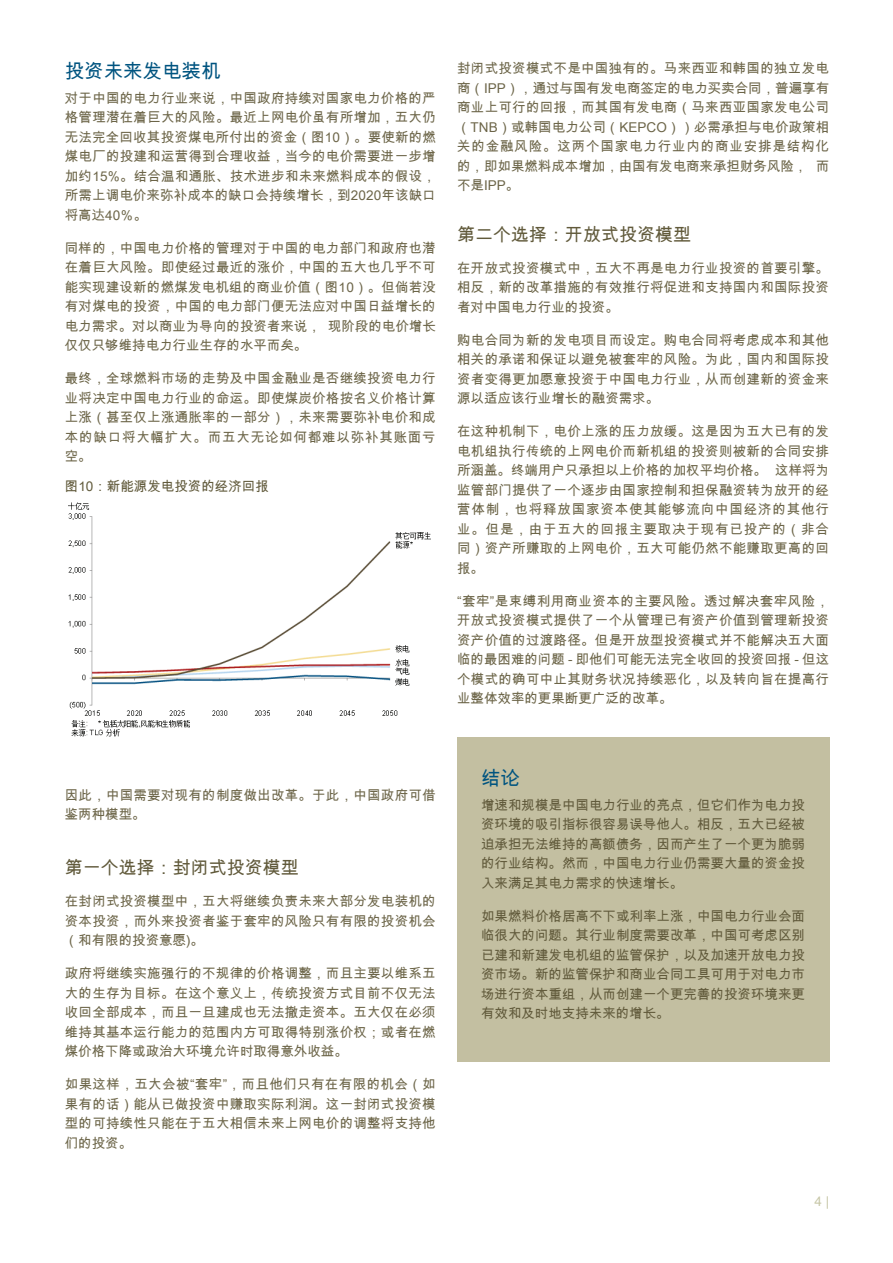
<style>
.page{position:relative;width:893px;height:1263px;background:#fff}
.page>*{position:absolute;margin:0;border:0;box-sizing:border-box;transform-origin:0 0}
.t1{font:19.5px "Arial Unicode MS";color:#005480}
.t2{font:18px "Arial Unicode MS";color:#615a3b}
.t3{font:13.5px/19.5px "Arial Unicode MS";letter-spacing:.02em;color:#6c6548;text-align:justify}
.t4{font:13.5px/19.5px "Arial Unicode MS";color:#615a3b;text-align:justify}
.t5{font:13.5px "Arial Unicode MS";color:#c6c6a6}
</style>
<div class="page">
<div style="left:457px;top:737px;width:372px;height:324px;background:#c3bfa1"></div>
<img style="left:68px;top:502px;width:363px;height:235px">
<h1 class="t1" style="left:65px;top:57px;width:157px">投资未来发电装机</h1>
<p class="t3" style="left:65px;top:88px;width:373px">对于中国的电力行业来说，中国政府持续对国家电力价格的严格管理潜在着巨大的风险。最近上网电价虽有所增加，五大仍无法完全回收其投资煤电所付出的资金（图10）。要使新的燃煤电厂的投建和运营得到合理收益，当今的电价需要进一步增加约15%。结合温和通胀、技术进步和未来燃料成本的假设，所需上调电价来弥补成本的缺口会持续增长，到2020年该缺口将高达40％。</p>
<p class="t3" style="left:65px;top:238px;width:373px">同样的，中国电力价格的管理对于中国的电力部门和政府也潜在着巨大风险。即使经过最近的涨价，中国的五大也几乎不可能实现建设新的燃煤发电机组的商业价值（图10）。但倘若没有对煤电的投资，中国的电力部门便无法应对中国日益增长的电力需求。对以商业为导向的投资者来说， 现阶段的电价增长仅仅只够维持电力行业生存的水平而矣。</p>
<p class="t3" style="left:65px;top:368px;width:372px">最终，全球燃料市场的走势及中国金融业是否继续投资电力行业将决定中国电力行业的命运。即使煤炭价格按名义价格计算上涨（甚至仅上涨通胀率的一部分），未来需要弥补电价和成本的缺口将大幅扩大。而五大无论如何都难以弥补其账面亏空。</p>
<p class="t4" style="left:65px;top:476px;width:206px">图10：新能源发电投资的经济回报</p>
<p class="t3" style="left:457px;top:59px;width:374px">封闭式投资模式不是中国独有的。马来西亚和韩国的独立发电商（IPP），通过与国有发电商签定的电力买卖合同，普遍享有商业上可行的回报，而其国有发电商（马来西亚国家发电公司（TNB）或韩国电力公司（KEPCO））必需承担与电价政策相关的金融风险。这两个国家电力行业内的商业安排是结构化的，即如果燃料成本增加，由国有发电商来承担财务风险， 而不是IPP。</p>
<h2 class="t2" style="left:457px;top:221px;width:235px">第二个选择：开放式投资模型</h2>
<p class="t3" style="left:457px;top:258px;width:373px">在开放式投资模式中，五大不再是电力行业投资的首要引擎。相反，新的改革措施的有效推行将促进和支持国内和国际投资者对中国电力行业的投资。</p>
<p class="t3" style="left:457px;top:330px;width:373px">购电合同为新的发电项目而设定。购电合同将考虑成本和其他相关的承诺和保证以避免被套牢的风险。为此，国内和国际投资者变得更加愿意投资于中国电力行业，从而创建新的资金来源以适应该行业增长的融资需求。</p>
<p class="t3" style="left:457px;top:422px;width:374px">在这种机制下，电价上涨的压力放缓。这是因为五大已有的发电机组执行传统的上网电价而新机组的投资则被新的合同安排所涵盖。终端用户只承担以上价格的加权平均价格。 这样将为监管部门提供了一个逐步由国家控制和担保融资转为放开的经营体制，也将释放国家资本使其能够流向中国经济的其他行业。但是，由于五大的回报主要取决于现有已投产的（非合同）资产所赚取的上网电价，五大可能仍然不能赚取更高的回报。</p>
<p class="t3" style="left:457px;top:591px;width:374px">“套牢”是束缚利用商业资本的主要风险。透过解决套牢风险，开放式投资模式提供了一个从管理已有资产价值到管理新投资资产价值的过渡路径。但是开放型投资模式并不能解决五大面临的最困难的问题 - 即他们可能无法完全收回的投资回报 - 但这个模式的确可中止其财务状况持续恶化，以及转向旨在提高行业整体效率的更果断更广泛的改革。</p>
<p class="t3" style="left:65px;top:785px;width:372px">因此，中国需要对现有的制度做出改革。于此，中国政府可借鉴两种模型。</p>
<h2 class="t2" style="left:65px;top:854px;width:236px">第一个选择：封闭式投资模型</h2>
<p class="t3" style="left:65px;top:891px;width:372px">在封闭式投资模型中，五大将继续负责未来大部分发电装机的资本投资，而外来投资者鉴于套牢的风险只有有限的投资机会（和有限的投资意愿)。</p>
<p class="t3" style="left:65px;top:963px;width:372px">政府将继续实施强行的不规律的价格调整，而且主要以维系五大的生存为目标。在这个意义上，传统投资方式目前不仅无法收回全部成本，而且一旦建成也无法撤走资本。五大仅在必须维持其基本运行能力的范围内方可取得特别涨价权；或者在燃煤价格下降或政治大环境允许时取得意外收益。</p>
<p class="t3" style="left:65px;top:1074px;width:372px">如果这样，五大会被“套牢”，而且他们只有在有限的机会（如果有的话）能从已做投资中赚取实际利润。这一封闭式投资模型的可持续性只能在于五大相信未来上网电价的调整将支持他们的投资。</p>
<h1 class="t1" style="left:481px;top:764px;width:40px">结论</h1>
<p class="t4" style="left:481px;top:795px;width:325px">增速和规模是中国电力行业的亮点，但它们作为电力投资环境的吸引指标很容易误导他人。相反，五大已经被迫承担无法维持的高额债务，因而产生了一个更为脆弱的行业结构。然而，中国电力行业仍需要大量的资金投入来满足其电力需求的快速增长。</p>
<p class="t4" style="left:481px;top:906px;width:325px">如果燃料价格居高不下或利率上涨，中国电力行业会面临很大的问题。其行业制度需要改革，中国可考虑区别已建和新建发电机组的监管保护，以及加速开放电力投资市场。新的监管保护和商业合同工具可用于对电力市场进行资本重组，从而创建一个更完善的投资环境来更有效和及时地支持未来的增长。</p>
<p class="t5" style="left:814px;top:1191px;width:16px">4 |</p>
</div>
